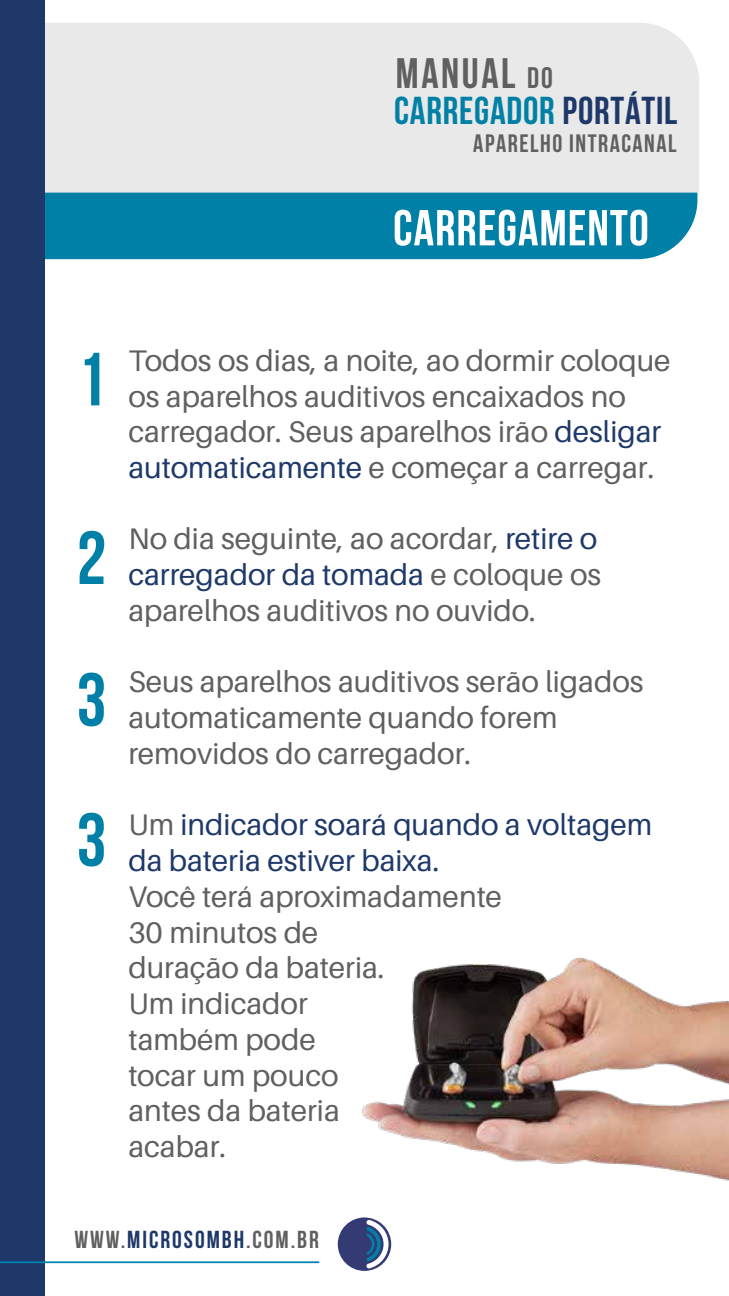
<style>
.page{position:relative;width:729px;height:1296px;background:#fff}
.page>*{position:absolute;margin:0;border:0;box-sizing:border-box;transform-origin:0 0}
.t1{font:700 75.08px/140.9px "Bebas Neue";color:#0080a7;text-align:justify}
.t2{font:700 50.4px "Bebas Neue";letter-spacing:.02em;color:#fff}
.t3{font:700 42.35px "Bebas Neue";letter-spacing:.06em;color:#606060}
.t4{font:700 38.68px "Bebas Neue";letter-spacing:.02em;color:#0080a5}
.t5{font:29.75px/35.7px "Aileron";color:#606060}
.t6{font:29.75px/35.7px "Aileron";color:#1e3969}
.t7{font:700 25.03px "Bebas Neue";letter-spacing:.06em;color:#606060}
.t8{font:700 24.5px "Bebas Neue";letter-spacing:.08em;color:#606060}
.s1{font-size:29.57px}
.s2{color:#1e3969}
.s3{color:#606060}
</style>
<div class="page">
<div style="left:44px;top:192px;width:653px;height:67px;background:#0080a7"></div>
<div style="left:44px;top:23px;width:655px;height:169px;background:#e9e9e9"></div>
<div style="left:0;top:0;width:44px;height:1295px;background:#1e3969"></div>
<hr style="left:0;top:1261px;width:319px;height:1px;background:#0083b1">
<div style="left:338px;top:1217px;width:53px;height:53px;background:#333a74;border-radius:50%"></div>
<svg style="left:366px;top:1222px;width:22px;height:46px"></svg>
<img style="left:350px;top:957px;width:379px;height:265px">
<h3 class="t3" style="left:396px;top:50px;width:158px">MANUAL <span class="s1">DO</span></h3>
<h3 class="t4" style="left:394px;top:89px;width:285px">CARREGADOR <span class="s2">PORTÁTIL</span></h3>
<p class="t7" style="left:473px;top:129px;width:205px">APARELHO INTRACANAL</p>
<h2 class="t2" style="left:393px;top:200px;width:257px">CARREGAMENTO</h2>
<h1 class="t1" style="left:77px;top:308px;width:31px">1</h1>
<h1 class="t1" style="left:77px;top:486px;width:31px">2<br>3<br>3</h1>
<p class="t5" style="left:128px;top:343px;width:543px">Todos os dias, a noite, ao dormir coloque os aparelhos auditivos encaixados no carregador. Seus aparelhos irão <span class="s2">desligar automaticamente</span> e começar a carregar.</p>
<p class="t5" style="left:128px;top:521px;width:474px">No dia seguinte, ao acordar, <span class="s2">retire o carregador da tomada</span> e coloque os aparelhos auditivos no ouvido.</p>
<p class="t5" style="left:128px;top:664px;width:516px">Seus aparelhos auditivos serão ligados automaticamente quando forem removidos do carregador.</p>
<p class="t6" style="left:128px;top:807px;width:525px"><span class="s3">Um</span> indicador soará quando a voltagem da bateria estiver baixa.</p>
<p class="t5" style="left:128px;top:878px;width:375px">Você terá aproximadamente<br>30 minutos de<br>duração da bateria.<br>Um indicador<br>também pode<br>tocar um pouco<br>antes da bateria<br>acabar.</p>
<p class="t8" style="left:74px;top:1225px;width:246px">WWW.<span class="s2">MICROSOMBH</span>.COM.BR</p>
</div>
